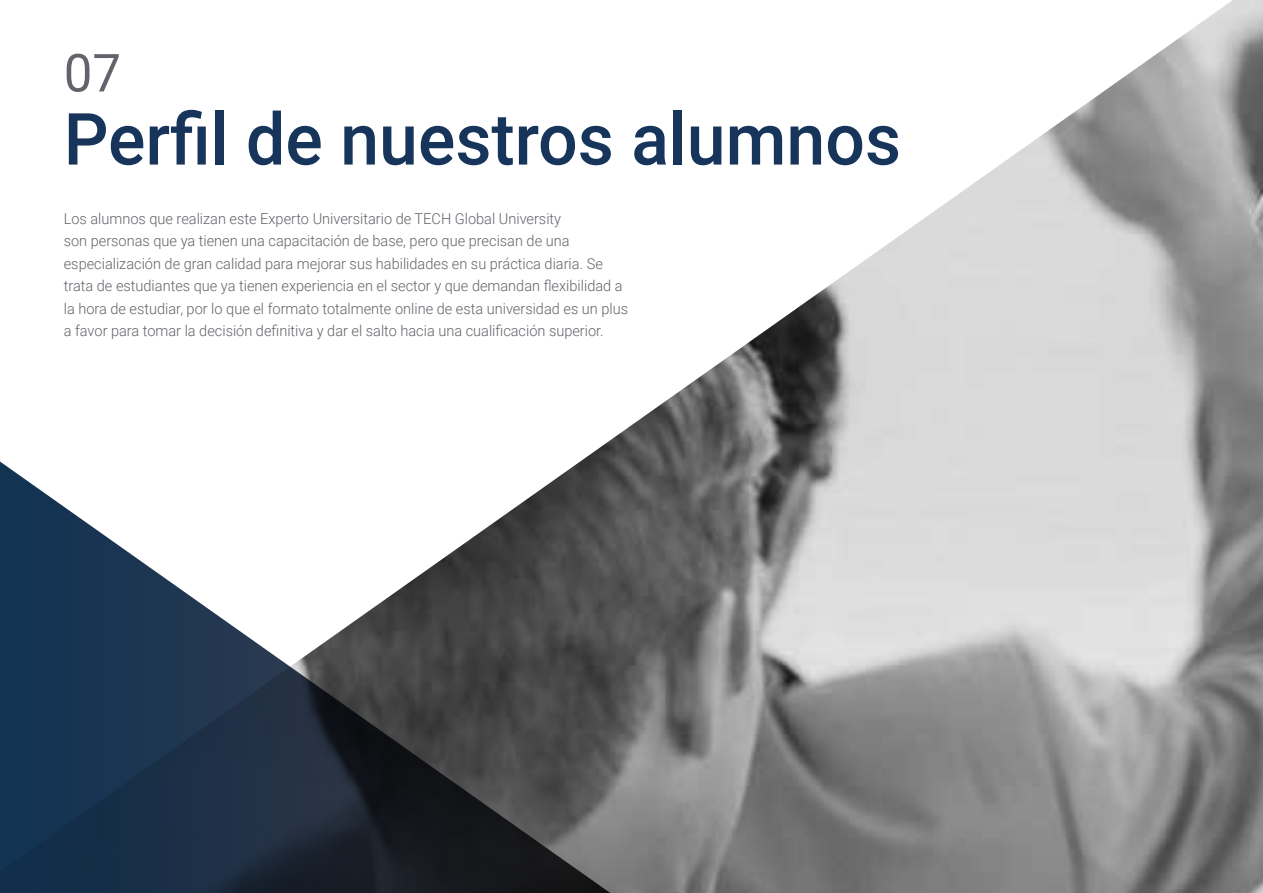
<style>
.page{position:relative;width:1263px;height:893px;background:#fff}
.page>*{position:absolute;margin:0;border:0;box-sizing:border-box;transform-origin:0 0}
.t1{font:500 72px "Roboto";color:#17355b}
.t2{font:52.5px "Roboto";color:#61646a}
.t3{font:300 15px/22.5px "Roboto";color:#61646a}
</style>
<div class="page">
<img style="left:602px;top:0;width:661px;height:893px">
<svg style="left:0;top:446px;width:640px;height:447px"></svg>
<h2 class="t2" style="left:64px;top:36px;width:59px">07</h2>
<h1 class="t1" style="left:64px;top:89px;width:839px">Perfil de nuestros alumnos</h1>
<p class="t3" style="left:64px;top:207px;width:566px">Los alumnos que realizan este Experto Universitario de TECH Global University<br>son personas que ya tienen una capacitación de base, pero que precisan de una especialización de gran calidad para mejorar sus habilidades en su práctica diaria. Se trata de estudiantes que ya tienen experiencia en el sector y que demandan flexibilidad a la hora de estudiar, por lo que el formato totalmente online de esta universidad es un plus a favor para tomar la decisión definitiva y dar el salto hacia una cualificación superior.</p>
</div>
